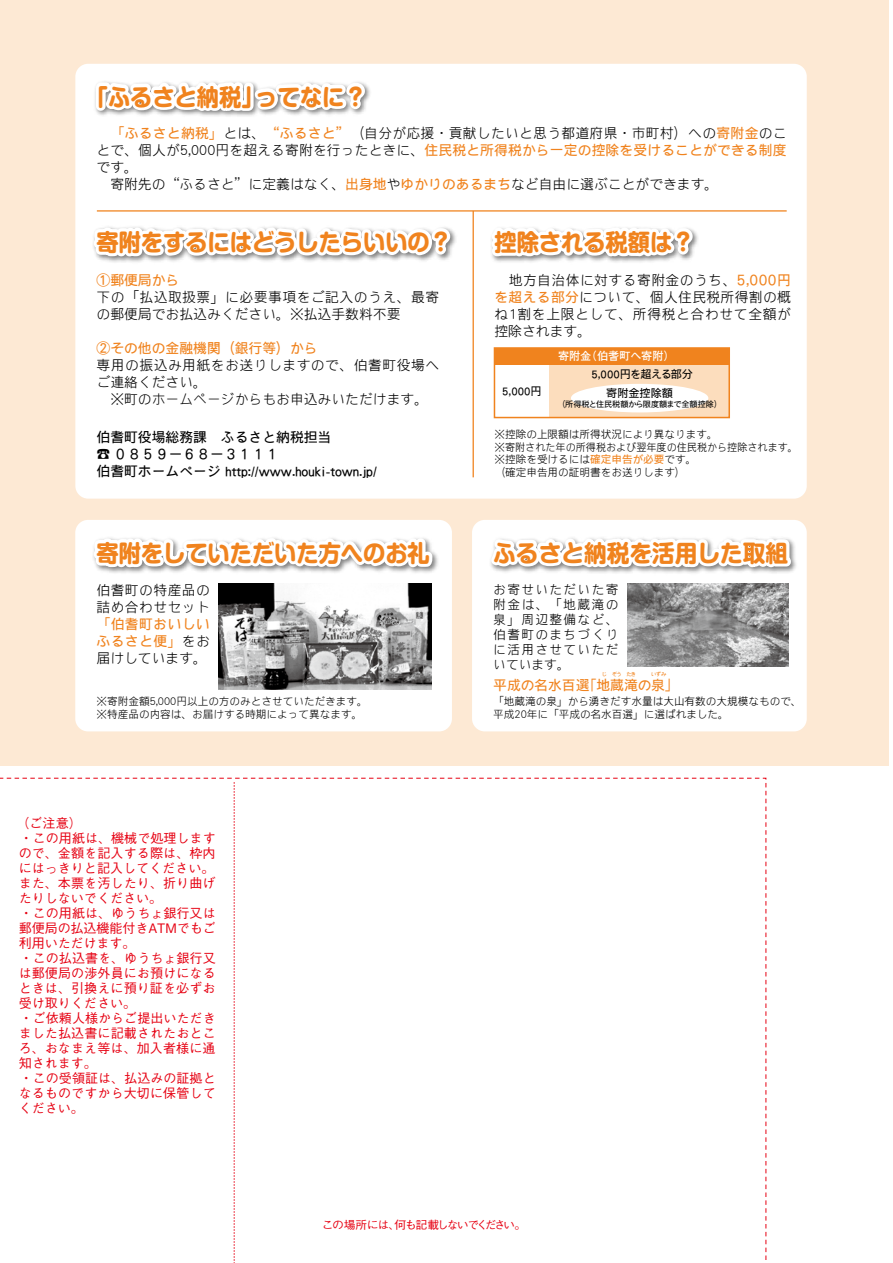
<style>
.page{position:relative;width:893px;height:1263px;background:#fff}
.page>*{position:absolute;margin:0;border:0;box-sizing:border-box;transform-origin:0 0}
.t1{font:700 23.4px "Shin M Go Pro";color:#f0831e;scale:.95 1}
.t2{font:700 23.4px "Shin M Go Pro";color:#f0831e}
.t3{font:13.8px/17px "DF Gothic P W3 90 pv RKSJ H";letter-spacing:.02em;color:#000}
.t4{font:13.8px/17px "DF Gothic P W3 90 pv RKSJ H";color:#000}
.t5{font:13.8px/17px "DF Gothic P Std W5";color:#000}
.t6{font:13.8px "DF Gothic P W5 90 pv RKSJ H";color:#f0831e}
.t7{font:13.8px/17px "DF Gothic P W5 90 pv RKSJ H";letter-spacing:.03em;color:#f0831e}
.t8{font:13.8px "DF Gothic P Std W5";color:#f0831e}
.t9{font:500 13.05px/15px "Gothic BBB Pr 6";color:#e60012}
.t10{font:12.75px/14.9px "DF Gothic P W3 90 pv RKSJ H";letter-spacing:.1em;color:#000;text-align:justify}
.t11{font:500 11.25px "Gothic BBB Pr 6";letter-spacing:-.17em;color:#e60012;scale:1.05 1}
.t12{font:500 11.25px "Gothic BBB Pr 6";letter-spacing:-.135em;color:#e60012;scale:1.05 1}
.t13{font:11.1px/18.8px "DF Gothic P Std W5";color:#000;text-align:center}
.t14{font:700 11.1px "Futo Go B101 Pr 6";color:#fff}
.t15{font:10.65px/12.8px "DF Gothic P W3 90 pv RKSJ H";color:#000}
.t16{font:8.1px "DF Gothic P Std W5";color:#000}
.t17{font:5.25px "DF Gothic P Std W5";letter-spacing:-.1em;color:#f0831e}
.s1{font-family:"DF Gothic P W5 90 pv RKSJ H";color:#f0831e}
.s2{font-family:"DF Gothic P W3 90 pv RKSJ H";color:#000}
</style>
<div class="page">
<div style="left:0;top:0;width:889px;height:765px;background:#fde9d4"></div>
<div style="left:75px;top:64px;width:732px;height:435px;background:#fff;border-radius:13px"></div>
<div style="left:472px;top:520px;width:335px;height:211px;background:#fff;border-radius:13px"></div>
<div style="left:75px;top:520px;width:377px;height:211px;background:#fff;border-radius:13px"></div>
<svg style="left:0;top:777px;width:767px;height:486px"></svg>
<svg style="left:234px;top:782px;width:1px;height:481px"></svg>
<svg style="left:93px;top:81px;width:362px;height:181px"></svg>
<svg style="left:93px;top:538px;width:344px;height:35px"></svg>
<svg style="left:486px;top:498px;width:308px;height:234px"></svg>
<svg style="left:491px;top:227px;width:207px;height:35px"></svg>
<hr style="left:97px;top:210px;width:690px;height:2px;background:#f0831e">
<hr style="left:473px;top:211px;width:1px;height:266px;background:#f0831e">
<div style="left:550px;top:364px;width:179px;height:53px;background:#fcddbd"></div>
<div style="left:494px;top:348px;width:235px;height:16px;background:#f0831e"></div>
<div style="left:494px;top:347px;width:236px;height:71px;border:2px solid #f0831e"></div>
<div style="left:571px;top:384px;width:137px;height:28px;background:#fff;border-radius:50%"></div>
<img style="left:218px;top:583px;width:214px;height:106px">
<img style="left:628px;top:583px;width:161px;height:84px">
<h1 class="t1" style="left:86px;top:78px;width:189px">「ふるさと納税」</h1>
<h1 class="t1" style="left:256px;top:78px;width:118px">ってなに?</h1>
<p class="t3" style="left:97px;top:125px;width:692px;text-indent:14px"><span class="s1">「ふるさと納税」</span>とは、<span class="s1">“ふるさと”</span>（自分が応援・貢献したいと思う都道府県・市町村）への<span class="s1">寄附金</span>のことで、個人が5,000円を超える寄附を行ったときに、<span class="s1">住民税と所得税から一定の控除を受けることができる制度</span>です。<br>　寄附先の“ふるさと”に定義はなく、<span class="s1">出身地</span>や<span class="s1">ゆかりのあるまち</span>など自由に選ぶことができます。</p>
<h1 class="t1" style="left:97px;top:223px;width:376px">寄附をするにはどうしたらいいの?</h1>
<p class="t6" style="left:97px;top:273px;width:84px">①郵便局から</p>
<p class="t4" style="left:97px;top:289px;width:344px">下の「払込取扱票」に必要事項をご記入のうえ、最寄の郵便局でお払込みください。※払込手数料不要</p>
<p class="t6" style="left:97px;top:341px;width:223px">②その他の金融機関（銀行等）から</p>
<p class="t4" style="left:97px;top:357px;width:344px">専用の振込み用紙をお送りしますので、伯耆町役場へご連絡ください。<br>　※町のホームページからもお申込みいただけます。</p>
<p class="t5" style="left:97px;top:428px;width:282px">伯耆町役場総務課　ふるさと納税担当<br>☎ ０８５９－６８－３１１１<br>伯耆町ホームページ http://www.houki-town j p. /</p>
<h1 class="t1" style="left:97px;top:534px;width:352px">寄附をしていただいた方へのお礼</h1>
<p class="t3" style="left:97px;top:582px;width:115px">伯耆町の特産品の詰め合わせセット</p>
<p class="t7" style="left:97px;top:616px;width:115px">「伯耆町おいしいふるさと便」<span class="s2">をお</span></p>
<p class="t4" style="left:97px;top:650px;width:112px">届けしています。</p>
<p class="t15" style="left:97px;top:695px;width:273px">※寄附金額5,000円以上の方のみとさせていただきます。※特産品の内容は、お届けする時期によって異なます。</p>
<p class="t9" style="left:17px;top:815px;width:201px">（ご注意(<br>・この用紙は、機械で処理しますので、金額を記入する際は、枠内にはっきりと記入してください。また、本票を汚したり、折り曲げたりしないでください。<br>・この用紙は、ゆうちょ銀行又は郵便局の払込機能付きATMでもご利用いただけます。<br>・この払込書を、ゆうちょ銀行又は郵便局の渉外員にお預けになるときは、引換えに預り証を必ずお受け取りください。<br>・ご依頼人様からご提出いただきました払込書に記載されたおところ、おなまえ等は、加入者様に通知されます。<br>・この受領証は、払込みの証拠となるものですから大切に保管してください。</p>
<h1 class="t1" style="left:494px;top:223px;width:212px">控除される税額は?</h1>
<p class="t3" style="left:494px;top:272px;width:298px;text-align:justify">　地方自治体に対する寄附金のうち、<span class="s1">5,000円を超える部分</span>について、個人住民税所得割の概ね1割を上限として、所得税と合わせて全額が控除されます。</p>
<p class="t13" style="left:502px;top:381px;width:41px">5,000円</p>
<p class="t14" style="left:586px;top:347px;width:91px">（伯耆町へ寄附(</p>
<p class="t14" style="left:558px;top:347px;width:35px">寄附金</p>
<p class="t13" style="left:591px;top:365px;width:103px">5,000円を超える部分寄附金控除額</p>
<p class="t16" style="left:557px;top:400px;width:167px">（所得税と住民税額から限度額まで全額控除(</p>
<p class="t15" style="left:494px;top:428px;width:305px">※控除の上限額は所得状況により異なります。<br>※寄附された年の所得税および翌年度の住民税から控除されます。※控除を受けるには<span class="s1">確定申告が必要</span>です。<br>（確定申告用の証明書をお送りします(</p>
<h1 class="t2" style="left:493px;top:534px;width:296px">ふるさと納税を活用した取組</h1>
<p class="t10" style="left:493px;top:582px;width:127px">お寄せいただいた寄附金は、「地蔵滝の泉」周辺整備など、伯耆町のまちづくりに活用させていただいています。</p>
<p class="t17" style="left:651px;top:672px;width:17px">いずみ</p>
<p class="t17" style="left:612px;top:672px;width:19px">ぞう　　</p>
<p class="t17" style="left:626px;top:672px;width:11px">たき</p>
<p class="t17" style="left:602px;top:672px;width:14px">じ　　</p>
<p class="t8" style="left:582px;top:678px;width:98px">「地蔵滝の泉」</p>
<p class="t8" style="left:493px;top:678px;width:98px">平成の名水百選</p>
<p class="t15" style="left:493px;top:695px;width:310px">「地蔵滝の泉」から湧きだす水量は大山有数の大規模なもので、平成20年に「平成の名水百選」に選ばれました。</p>
<p class="t11" style="left:394px;top:1215px;width:127px">何も記載しないでください。</p>
<p class="t12" style="left:322px;top:1215px;width:76px">この場所には、</p>
</div>
